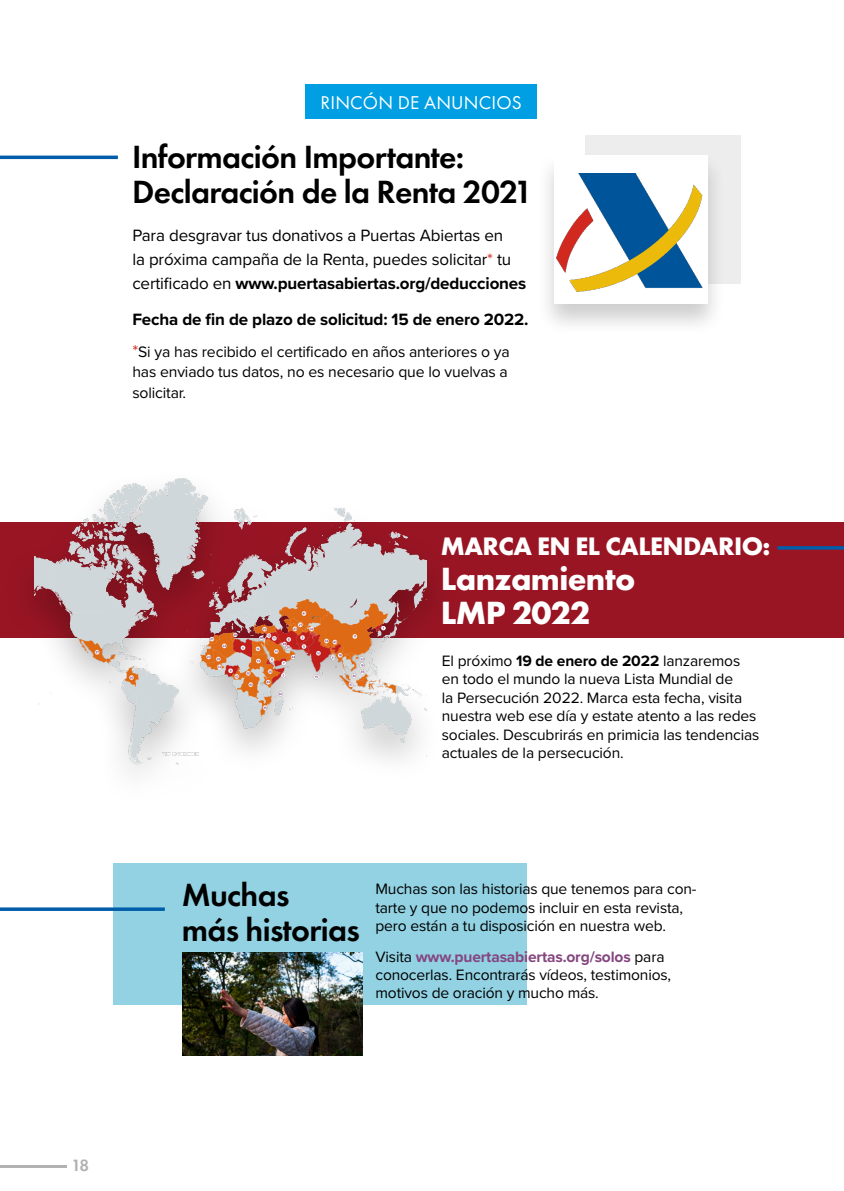
<style>
.page{position:relative;width:844px;height:1191px;background:#fff}
.page>*{position:absolute;margin:0;border:0;box-sizing:border-box;transform-origin:0 0}
.t1{font:600 33.25px/34.8px "Futura PT";letter-spacing:-.02em;color:#000}
.t2{font:700 33.25px/34.8px "Futura PT";letter-spacing:-.02em;color:#fff}
.t3{font:700 26.25px "Futura PT";letter-spacing:-.02em;color:#fff}
.t4{font:19.25px "Futura PT";letter-spacing:.01em;color:#fff}
.t5{font:16.97px/23.8px "Proxima Nova";letter-spacing:-.01em;color:#000}
.t6{font:700 16.97px "Proxima Nova";letter-spacing:-.01em;color:#000}
.t7{font:600 16.97px "Futura PT";color:#b2b1b1}
.t8{font:15.75px/20.3px "Proxima Nova";letter-spacing:-.01em;color:#000;text-align:justify}
.t9{font:15.58px/18.4px "Proxima Nova";letter-spacing:-.01em;color:#000}
.s1{color:#d12920}
.s2{font-weight:700}
.s3{font-size:17.5px;color:#d12920}
.s4{font-weight:700;color:#85467f}
</style>
<div class="page">
<div style="left:585px;top:135px;width:155px;height:149px;background:#ededed"></div>
<div style="left:0;top:522px;width:843px;height:115px;background:#991524"></div>
<div style="left:113px;top:863px;width:413px;height:141px;background:#92d2e3"></div>
<hr style="left:777px;top:546px;width:66px;height:3px;background:#005da9">
<svg style="left:0;top:907px;width:165px;height:4px"></svg>
<div style="left:2px;top:465px;width:457px;height:345px;background:#000;opacity:.26"></div>
<img style="left:35px;top:479px;width:392px;height:285px">
<hr style="left:0;top:156px;width:118px;height:3px;background:#005da9">
<div style="left:305px;top:84px;width:231px;height:35px;background:#009fe3"></div>
<div style="left:536px;top:151px;width:190px;height:185px;background:#000;opacity:.2"></div>
<div style="left:554px;top:155px;width:154px;height:149px;background:#fff"></div>
<img style="left:556px;top:174px;width:147px;height:118px">
<img style="left:182px;top:952px;width:180px;height:103px">
<hr style="left:0;top:1165px;width:66px;height:2px;background:#b3b2b2">
<p class="t4" style="left:320px;top:91px;width:203px">RINCÓN DE ANUNCIOS</p>
<h1 class="t1" style="left:132px;top:139px;width:402px">Información Importante:<br>Declaración de la Renta 2021</h1>
<p class="t5" style="left:132px;top:223px;width:395px">Para desgravar tus donativos a Puertas Abiertas en<br>la próxima campaña de la Renta, puedes solicitar<span class="s1">*</span> tu certificado en <span class="s2">www.puertasabiertas.org/deducciones</span></p>
<p class="t6" style="left:132px;top:306px;width:397px">Fecha de fin de plazo de solicitud: 15 de enero 2022.</p>
<p class="t8" style="left:132px;top:341px;width:379px"><span class="s3">*</span>Si ya has recibido el certificado en años anteriores o ya has enviado tus datos, no es necesario que lo vuelvas a solicitar.</p>
<h2 class="t3" style="left:440px;top:529px;width:331px">MARCA EN EL CALENDARIO:</h2>
<h1 class="t2" style="left:440px;top:560px;width:196px">Lanzamiento<br>LMP 2022</h1>
<p class="t9" style="left:441px;top:651px;width:319px">El próximo <span class="s2">19 de enero de 2022</span> lanzaremos en todo el mundo la nueva Lista Mundial de<br>la Persecución 2022. Marca esta fecha, visita nuestra web ese día y estate atento a las redes sociales. Descubrirás en primicia las tendencias actuales de la persecución.</p>
<h1 class="t1" style="left:182px;top:877px;width:180px">Muchas<br>más historias</h1>
<p class="t9" style="left:375px;top:879px;width:322px">Muchas son las historias que tenemos para con&shy;tarte y que no podemos incluir en esta revista, pero están a tu disposición en nuestra web.</p>
<p class="t9" style="left:375px;top:946px;width:297px">Visita <span class="s4">www.puertasabiertas.org/solos</span> para conocerlas. Encontrarás vídeos, testimonios, motivos de oración y mucho más.</p>
<p class="t7" style="left:71px;top:1155px;width:19px">18</p>
</div>
